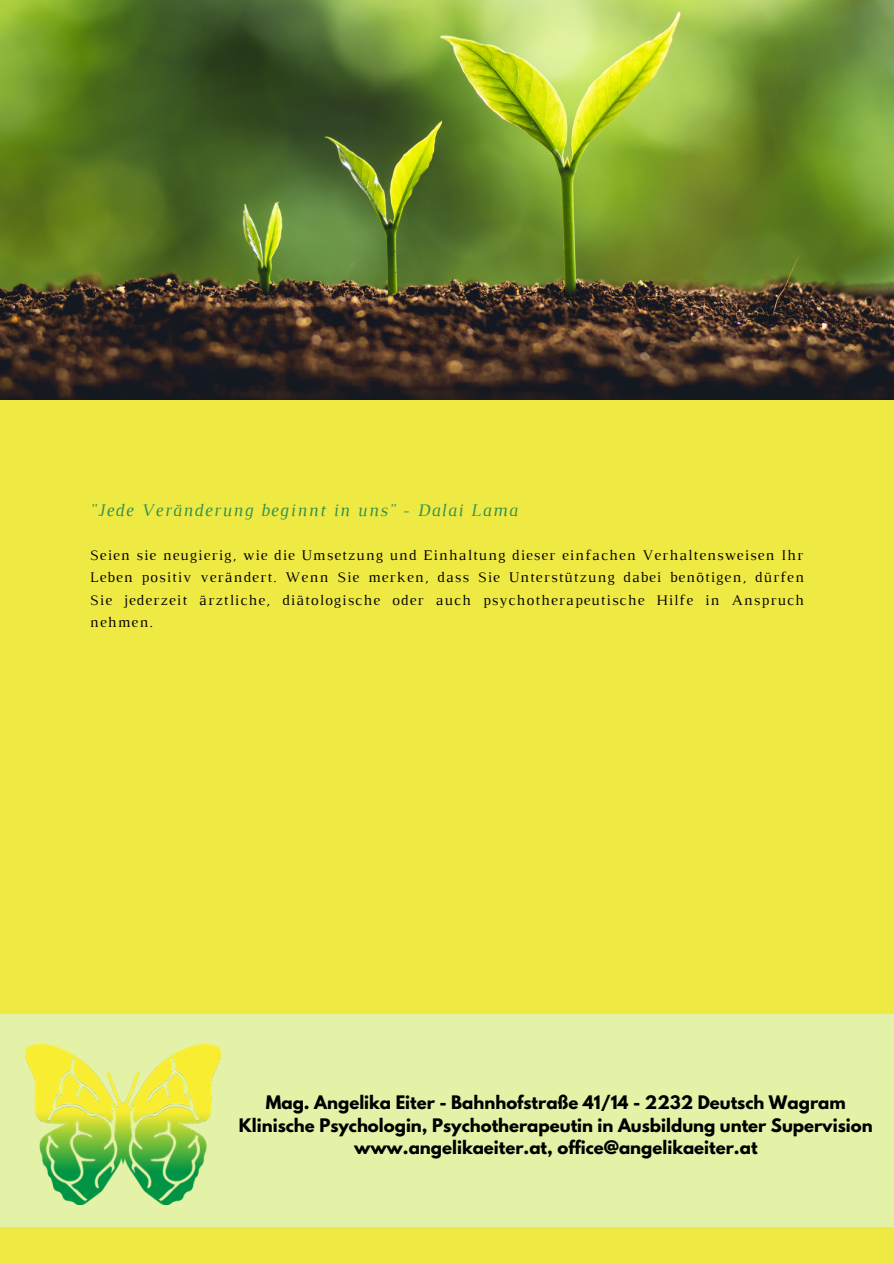
<style>
.page{position:relative;width:894px;height:1264px;background:#fff}
.page>*{position:absolute;margin:0;border:0;box-sizing:border-box;transform-origin:0 0}
.t1{font:italic 18px "Luthier";letter-spacing:.07em;color:#32914d}
.t2{font:700 16.5px/22.5px "League Spartan";color:#000;text-align:center}
.t3{font:15px/22.5px "Luthier";letter-spacing:.07em;color:#000;text-align:justify}
</style>
<div class="page">
<div style="left:0;top:0;width:893px;height:1263px;background:#efe944"></div>
<img style="left:0;top:0;width:893px;height:399px">
<div style="left:0;top:1013px;width:893px;height:213px;background:#e3f2a7"></div>
<img style="left:26px;top:1044px;width:194px;height:160px">
<p class="t1" style="left:90px;top:503px;width:428px">"Jede Veränderung beginnt in uns" - Dalai Lama</p>
<p class="t3" style="left:90px;top:544px;width:715px">Seien sie neugierig, wie die Umsetzung und Einhaltung dieser einfachen Verhaltensweisen Ihr Leben positiv verändert. Wenn Sie merken, dass Sie Unterstützung dabei benötigen, dürfen Sie jederzeit ärztliche, diätologische oder auch psychotherapeutische Hilfe in Anspruch nehmen.</p>
<p class="t2" style="left:239px;top:1093px;width:635px">Mag. Angelika Eiter - Bahnhofstraße 41/14 - 2232 Deutsch Wagram<br>Klinische Psychologin, Psychotherapeutin in Ausbildung unter Supervision www.angelikaeiter.at, office@angelikaeiter.at</p>
</div>
